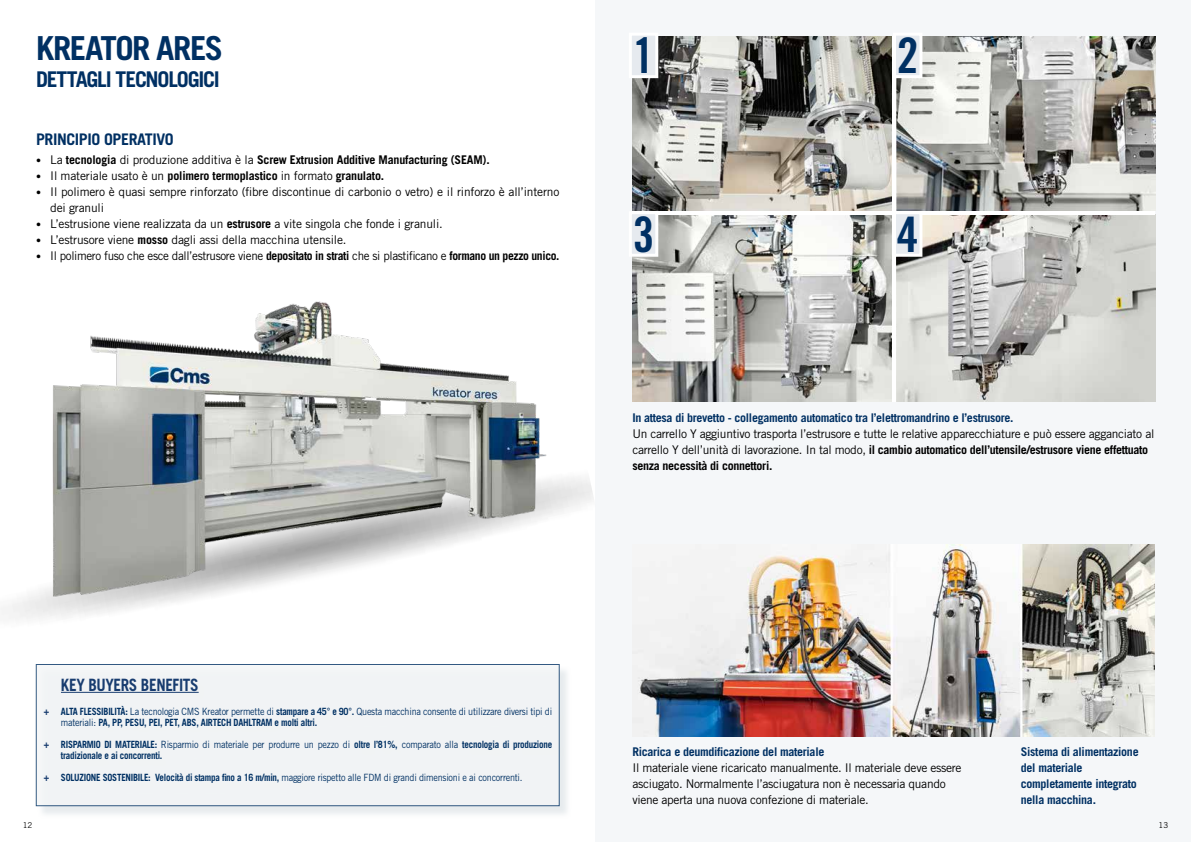
<style>
.page{position:relative;width:1191px;height:842px;background:#fff}
.page>*{position:absolute;margin:0;border:0;box-sizing:border-box;transform-origin:0 0}
.t1{font:49px "Trade Gothic LT Std Bd Cn 20";color:#003063}
.t2{font:700 33.1px "Trade Gothic LT Std";letter-spacing:-.045em;color:#003063}
.t3{font:700 21.7px "Trade Gothic LT Std";letter-spacing:-.055em;color:#003063}
.t4{font:700 17px "Trade Gothic LT Std";letter-spacing:-.025em;color:#183c6f;scale:.9 1}
.t5{font:700 16px "Trade Gothic LT Std";letter-spacing:-.025em;color:#003063}
.t6{font:12px/16px "Trade Gothic LT Std";letter-spacing:-.025em;color:#000}
.t7{font:700 12px/16px "Trade Gothic LT Std";letter-spacing:-.025em;color:#003063}
.t8{font:700 12px "Trade Gothic LT Std";letter-spacing:-.015em;color:#000}
.t9{font:10px/11px "Trade Gothic LT Std";letter-spacing:-.025em;color:#003063;scale:.9 1}
.t10{font:700 10px/11px "Trade Gothic LT Std";letter-spacing:-.025em;color:#003063;scale:.9 1}
.t11{font:8px "Trade Gothic LT Std";color:#000}
.s1{font-weight:400;font-size:10px}
.s2{font-weight:400}
.s3{font-size:10px}
.s4{font-weight:700}
.s5{font-weight:700;color:#183c6f}
.s6{color:#183c6f}
</style>
<div class="page">
<div style="left:595px;top:0;width:596px;height:842px;background:#f5f7f9"></div>
<img style="left:632px;top:544px;width:523px;height:192px">
<img style="left:1px;top:477px;width:593px;height:199px">
<img style="left:28px;top:301px;width:531px;height:335px">
<img style="left:632px;top:36px;width:523px;height:175px">
<img style="left:632px;top:215px;width:523px;height:187px">
<hr style="left:632px;top:211px;width:523px;height:3px;background:#fff">
<svg style="left:891px;top:36px;width:4px;height:366px"></svg>
<div style="left:38px;top:666px;width:534px;height:152px;background:#d8dfe3;opacity:.75"></div>
<div style="left:36px;top:664px;width:523px;height:142px;background:#f4f6f7;border:1px solid #003063"></div>
<hr style="left:61px;top:692px;width:138px;height:1px;background:#183c6f">
<div style="left:630px;top:34px;width:27px;height:43px;background:#e6eaef"></div>
<div style="left:629px;top:33px;width:29px;height:45px;border:3px solid #fff"></div>
<div style="left:630px;top:213px;width:27px;height:42px;background:#e6eaef"></div>
<div style="left:629px;top:211px;width:29px;height:46px;border:3px solid #fff"></div>
<div style="left:894px;top:213px;width:27px;height:42px;background:#e6eaef"></div>
<div style="left:893px;top:211px;width:29px;height:46px;border:3px solid #fff"></div>
<div style="left:894px;top:34px;width:27px;height:43px;background:#e6eaef"></div>
<div style="left:893px;top:33px;width:29px;height:45px;border:3px solid #fff"></div>
<h2 class="t2" style="left:36px;top:28px;width:188px">KREATOR ARES</h2>
<h3 class="t3" style="left:36px;top:65px;width:185px">DETTAGLI TECNOLOGICI</h3>
<h3 class="t5" style="left:36px;top:129px;width:139px">PRINCIPIO OPERATIVO</h3>
<p class="t8" style="left:36px;top:152px;width:455px"><span class="s1">•</span> <span class="s2">La</span> tecnologia <span class="s2">di produzione additiva è la</span> Screw Extrusion Additive Manufacturing (SEAM).</p>
<p class="t8" style="left:36px;top:168px;width:350px"><span class="s1">•</span> <span class="s2">Il materiale usato è un</span> polimero termoplastico <span class="s2">in formato</span> granulato.</p>
<p class="t6" style="left:50px;top:183px;width:511px;text-indent:-14px"><span class="s3">•</span> Il polimero è quasi sempre rinforzato (fibre discontinue di carbonio o vetro) e il rinforzo è all’interno dei granuli</p>
<p class="t6" style="left:36px;top:215px;width:408px"><span class="s3">•</span> L’estrusione viene realizzata da un <span class="s4">estrusore</span> a vite singola che fonde i granuli.</p>
<p class="t6" style="left:36px;top:231px;width:312px"><span class="s3">•</span> L’estrusore viene <span class="s4">mosso</span> dagli assi della macchina utensile.</p>
<p class="t6" style="left:36px;top:247px;width:525px"><span class="s3">•</span> Il polimero fuso che esce dall’estrusore viene <span class="s4">depositato in strati</span> che si plastificano e <span class="s4">formano un pezzo unico.</span></p>
<h1 class="t1" style="left:632px;top:26px;width:23px">1</h1>
<h1 class="t1" style="left:897px;top:26px;width:23px">2</h1>
<h1 class="t1" style="left:632px;top:204px;width:23px">3</h1>
<h1 class="t1" style="left:897px;top:204px;width:23px">4</h1>
<p class="t7" style="left:632px;top:409px;width:383px">In attesa di brevetto - collegamento automatico tra l’elettromandrino e l’estrusore.</p>
<p class="t6" style="left:632px;top:425px;width:523px">Un carrello Y aggiuntivo trasporta l’estrusore e tutte le relative apparecchiature e può essere agganciato al carrello Y dell’unità di lavorazione. In tal modo, <span class="s4">il cambio automatico dell’utensile/estrusore viene effettuato senza necessità di connettori.</span></p>
<h3 class="t4" style="left:61px;top:674px;width:154px">KEY BUYERS BENEFITS</h3>
<p class="t9" style="left:61px;top:705px;width:547px;text-indent:-17px"><span class="s5">+</span> <span class="s4">ALTA FLESSIBILITÀ:</span> La tecnologia CMS Kreator permette di <span class="s4">stampare a 45° e 90°.</span> Questa macchina consente di utilizzare diversi tipi di materiali: <span class="s4">PA, PP, PESU, PEI, PET, ABS, AIRTECH DAHLTRAM e molti altri.</span></p>
<p class="t10" style="left:61px;top:738px;width:547px;text-indent:-17px"><span class="s6">+</span> RISPARMIO DI MATERIALE: <span class="s2">Risparmio di materiale per produrre un pezzo di</span> oltre l’81%, <span class="s2">comparato alla</span> tecnologia di produzione tradizionale e ai concorrenti.</p>
<p class="t9" style="left:44px;top:771px;width:533px"><span class="s5">+</span> <span class="s4">SOLUZIONE SOSTENIBILE: Velocità di stampa fino a 16 m/min,</span> maggiore rispetto alle FDM di grandi dimensioni e ai concorrenti.</p>
<p class="t7" style="left:632px;top:744px;width:193px">Ricarica e deumdificazione del materiale</p>
<p class="t6" style="left:632px;top:760px;width:331px">Il materiale viene ricaricato manualmente. Il materiale deve essere asciugato. Normalmente l’asciugatura non è necessaria quando viene aperta una nuova confezione di materiale.</p>
<p class="t7" style="left:1020px;top:744px;width:119px">Sistema di alimentazione del materiale completamente integrato nella macchina.</p>
<p class="t11" style="left:23px;top:820px;width:11px">12</p>
<p class="t11" style="left:1158px;top:820px;width:11px">13</p>
</div>
